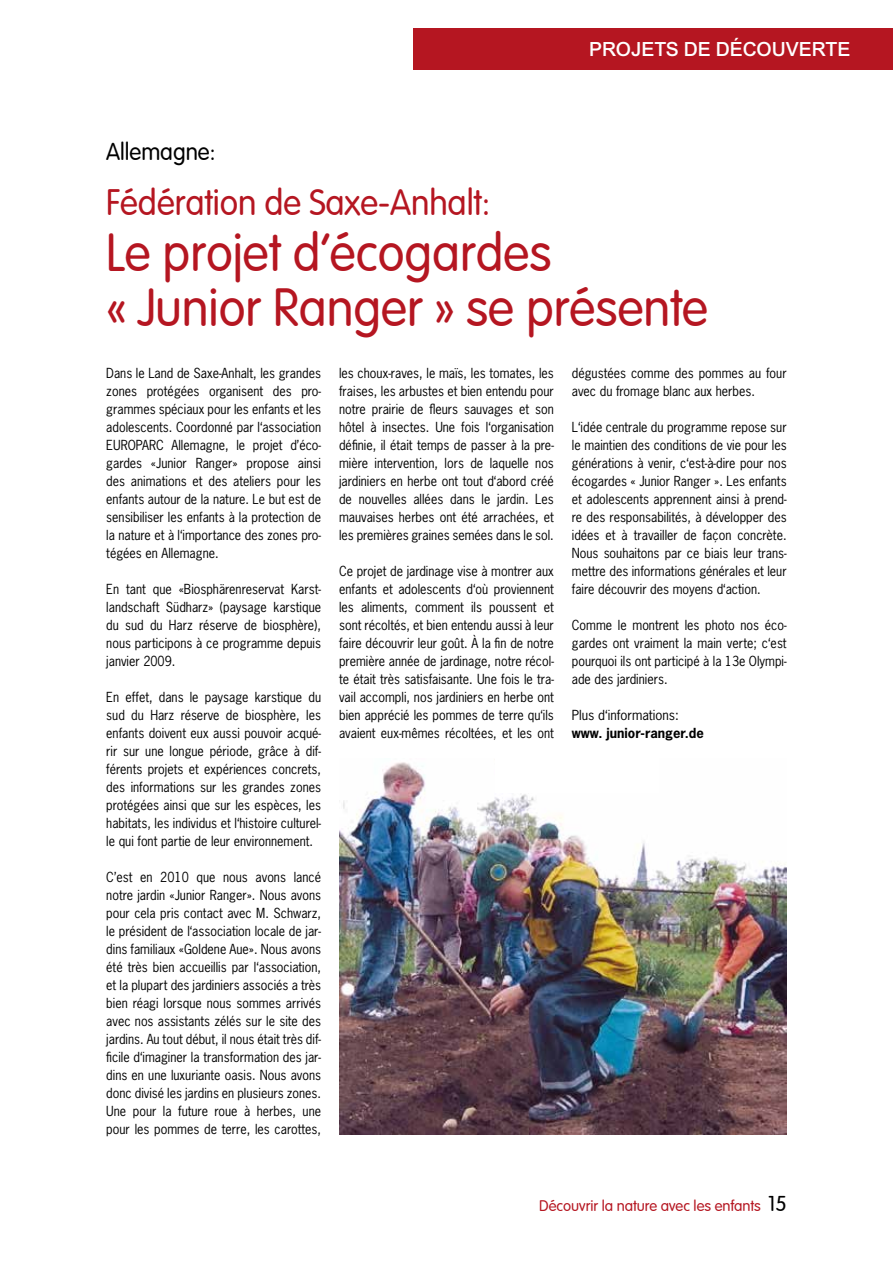
<style>
.page{position:relative;width:893px;height:1263px;background:#fff}
.page>*{position:absolute;margin:0;border:0;box-sizing:border-box;transform-origin:0 0}
.t1{font:52.5px/55.5px "Vogue Plain";color:#b51621;scale:.95 1}
.t2{font:36px "Vogue Plain";color:#b51621;scale:.95 1}
.t3{font:24px "Vogue Plain";color:#000;scale:.95 1}
.t4{font:21px "Arial Bld";color:#fff}
.t5{font:15px "Vogue Plain";color:#b51621}
.t6{font:13.05px/18px "News Gothic Std";color:#000;text-align:justify;scale:.95 1}
.t7{font:700 13.05px "News Gothic Std";color:#000}
.t8{font:13.05px "News Gothic Std";color:#000}
.s1{font-size:21px;color:#000}
</style>
<div class="page">
<div style="left:414px;top:28px;width:479px;height:42px;background:#b51621"></div>
<img style="left:339px;top:762px;width:448px;height:372px">
<div style="left:495px;top:753px;width:163px;height:39px;background:#fff"></div>
<h3 class="t4" style="left:589px;top:35px;width:263px">PROJETS DE DÉCOUVERTE</h3>
<h3 class="t3" style="left:106px;top:138px;width:116px">Allemagne:</h3>
<h2 class="t2" style="left:106px;top:182px;width:405px">Fédération de Saxe-Anhalt:</h2>
<h1 class="t1" style="left:106px;top:225px;width:635px">Le projet d’écogardes<br>« Junior Ranger » se présente</h1>
<p class="t6" style="left:106px;top:364px;width:228px">Dans le Land de Saxe-Anhalt, les grandes zones protégées organisent des pro&shy;grammes spéciaux pour les enfants et les adolescents. Coordonné par l‘association EUROPARC Allemagne, le projet d’éco&shy;gardes «Junior Ranger» propose ainsi des animations et des ateliers pour les enfants autour de la nature. Le but est de sensibiliser les enfants à la protection de la nature et à l‘importance des zones pro&shy;tégées en Allemagne.</p>
<p class="t6" style="left:106px;top:580px;width:228px">En tant que «Biosphärenreservat Karst&shy;landschaft Südharz» (paysage karstique du sud du Harz réserve de biosphère), nous participons à ce programme depuis janvier 2009.</p>
<p class="t6" style="left:106px;top:688px;width:228px">En effet, dans le paysage karstique du sud du Harz réserve de biosphère, les enfants doivent eux aussi pouvoir acqué&shy;rir sur une longue période, grâce à dif&shy;férents projets et expériences concrets, des informations sur les grandes zones protégées ainsi que sur les espèces, les habitats, les individus et l‘histoire culturel&shy;le qui font partie de leur environnement.</p>
<p class="t6" style="left:106px;top:868px;width:228px">C’est en 2010 que nous avons lancé notre jardin «Junior Ranger». Nous avons pour cela pris contact avec M. Schwarz, le président de l‘association locale de jar&shy;dins familiaux «Goldene Aue». Nous avons été très bien accueillis par l‘association, et la plupart des jardiniers associés a très bien réagi lorsque nous sommes arrivés avec nos assistants zélés sur le site des jardins. Au tout début, il nous était très dif&shy;ficile d‘imaginer la transformation des jar&shy;dins en une luxuriante oasis. Nous avons donc divisé les jardins en plusieurs zones.<br>Une pour la future roue à herbes, une pour les pommes de terre, les carottes,</p>
<p class="t6" style="left:339px;top:364px;width:228px">les choux-raves, le maïs, les tomates, les fraises, les arbustes et bien entendu pour notre prairie de fleurs sauvages et son hôtel à insectes. Une fois l‘organisation définie, il était temps de passer à la pre&shy;mière intervention, lors de laquelle nos jardiniers en herbe ont tout d‘abord créé de nouvelles allées dans le jardin. Les mauvaises herbes ont été arrachées, et les premières graines semées dans le sol.</p>
<p class="t6" style="left:339px;top:562px;width:228px">Ce projet de jardinage vise à montrer aux enfants et adolescents d‘où proviennent les aliments, comment ils poussent et sont récoltés, et bien entendu aussi à leur faire découvrir leur goût. À la fin de notre première année de jardinage, notre récol&shy;te était très satisfaisante. Une fois le tra&shy;vail accompli, nos jardiniers en herbe ont bien apprécié les pommes de terre qu‘ils avaient eux-mêmes récoltées, et les ont</p>
<p class="t6" style="left:572px;top:364px;width:228px">dégustées comme des pommes au four avec du fromage blanc aux herbes.</p>
<p class="t6" style="left:572px;top:418px;width:228px">L‘idée centrale du programme repose sur le maintien des conditions de vie pour les générations à venir, c‘est-à-dire pour nos écogardes « Junior Ranger ». Les enfants et adolescents apprennent ainsi à prend&shy;re des responsabilités, à développer des idées et à travailler de façon concrète.<br>Nous souhaitons par ce biais leur trans&shy;mettre des informations générales et leur faire découvrir des moyens d‘action.</p>
<p class="t6" style="left:572px;top:616px;width:228px">Comme le montrent les photo nos éco&shy;gardes ont vraiment la main verte; c‘est pourquoi ils ont participé à la 13e Olympi&shy;ade des jardiniers.</p>
<p class="t8" style="left:572px;top:707px;width:109px">Plus d‘informations:</p>
<p class="t7" style="left:572px;top:724px;width:133px">www. junior-ranger.de</p>
<p class="t5" style="left:539px;top:1197px;width:249px">Découvrir la nature avec les enfants <span class="s1">15</span></p>
</div>
